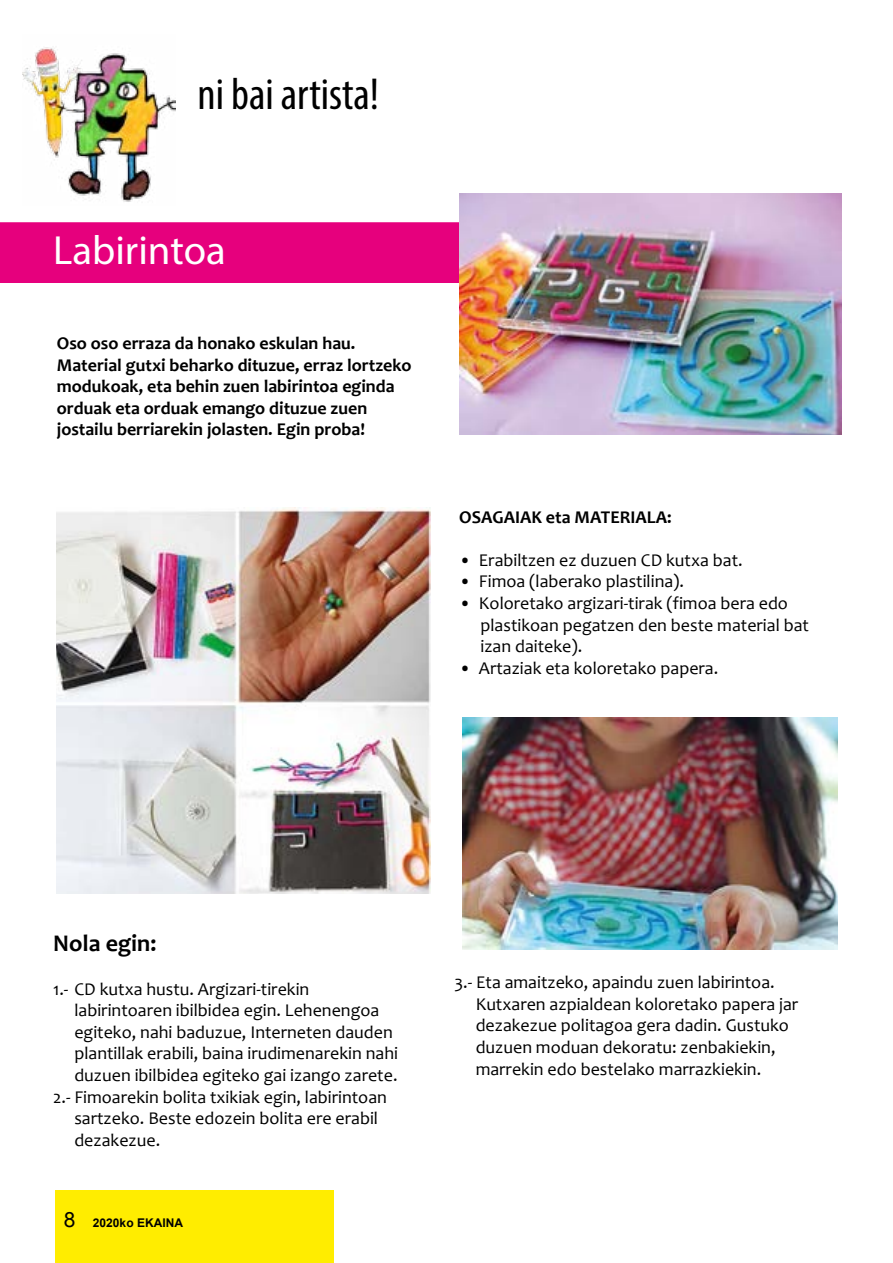
<style>
.page{position:relative;width:893px;height:1263px;background:#fff}
.page>*{position:absolute;margin:0;border:0;box-sizing:border-box;transform-origin:0 0}
.t1{font:condensed 45px "Myriad Pro";color:#000}
.t2{font:40.8px "Myriad Pro";color:#fff}
.t3{font:700 24px "Candara";color:#000}
.t4{font:18px/21.6px "Candara";color:#000}
.t5{font:700 18px/21.6px "Candara";color:#000}
.t6{font:700 12px "Arial";color:#000}
.s1{font-weight:400;font-size:21px}
</style>
<div class="page">
<div style="left:55px;top:1191px;width:278px;height:72px;background:#ffed00"></div>
<div style="left:0;top:222px;width:459px;height:61px;background:#e6007d"></div>
<img style="left:57px;top:508px;width:373px;height:385px">
<img style="left:459px;top:193px;width:382px;height:241px">
<img style="left:462px;top:718px;width:376px;height:231px">
<img style="left:23px;top:47px;width:152px;height:155px">
<h1 class="t1" style="left:197px;top:67px;width:183px">ni bai artista!</h1>
<h2 class="t2" style="left:53px;top:225px;width:174px">Labirintoa</h2>
<p class="t5" style="left:57px;top:332px;width:356px">Oso oso erraza da honako eskulan hau.<br>Material gutxi beharko dituzue, erraz lortzeko modukoak, eta behin zuen labirintoa eginda orduak eta orduak emango dituzue zuen jostailu berriarekin jolasten. Egin proba!</p>
<p class="t5" style="left:459px;top:506px;width:214px">OSAGAIAK eta MATERIALA:</p>
<p class="t4" style="left:459px;top:549px;width:285px">• Erabiltzen ez duzuen CD kutxa bat.</p>
<p class="t4" style="left:459px;top:571px;width:226px">• Fimoa (laberako plastilina).</p>
<p class="t4" style="left:480px;top:592px;width:330px;text-indent:-21px">• Koloretako argizari-tirak (fimoa bera edo plastikoan pegatzen den beste material bat izan daiteke).</p>
<p class="t4" style="left:459px;top:657px;width:261px">• Artaziak eta koloretako papera.</p>
<h3 class="t3" style="left:53px;top:929px;width:105px">Nola egin:</h3>
<p class="t4" style="left:53px;top:978px;width:258px">1.- CD kutxa hustu. Argizari-tirekin</p>
<p class="t4" style="left:74px;top:999px;width:306px">labirintoaren ibilbidea egin. Lehenengoa</p>
<p class="t4" style="left:74px;top:1021px;width:320px">egiteko, nahi baduzue, Interneten dauden</p>
<p class="t4" style="left:74px;top:1043px;width:325px">plantillak erabili, baina irudimenarekin nahi</p>
<p class="t4" style="left:74px;top:1064px;width:325px">duzuen ibilbidea egiteko gai izango zarete.</p>
<p class="t4" style="left:53px;top:1086px;width:335px">2.- Fimoarekin bolita txikiak egin, labirintoan</p>
<p class="t4" style="left:74px;top:1107px;width:305px">sartzeko. Beste edozein bolita ere erabil</p>
<p class="t4" style="left:74px;top:1129px;width:87px">dezakezue.</p>
<p class="t6" style="left:64px;top:1215px;width:121px"><span class="s1">8</span> 2020ko EKAINA</p>
<p class="t4" style="left:476px;top:971px;width:324px;text-indent:-21px">3.- Eta amaitzeko, apaindu zuen labirintoa.<br>Kutxaren azpialdean koloretako papera jar dezakezue politagoa gera dadin. Gustuko duzuen moduan dekoratu: zenbakiekin, marrekin edo bestelako marrazkiekin.</p>
</div>
